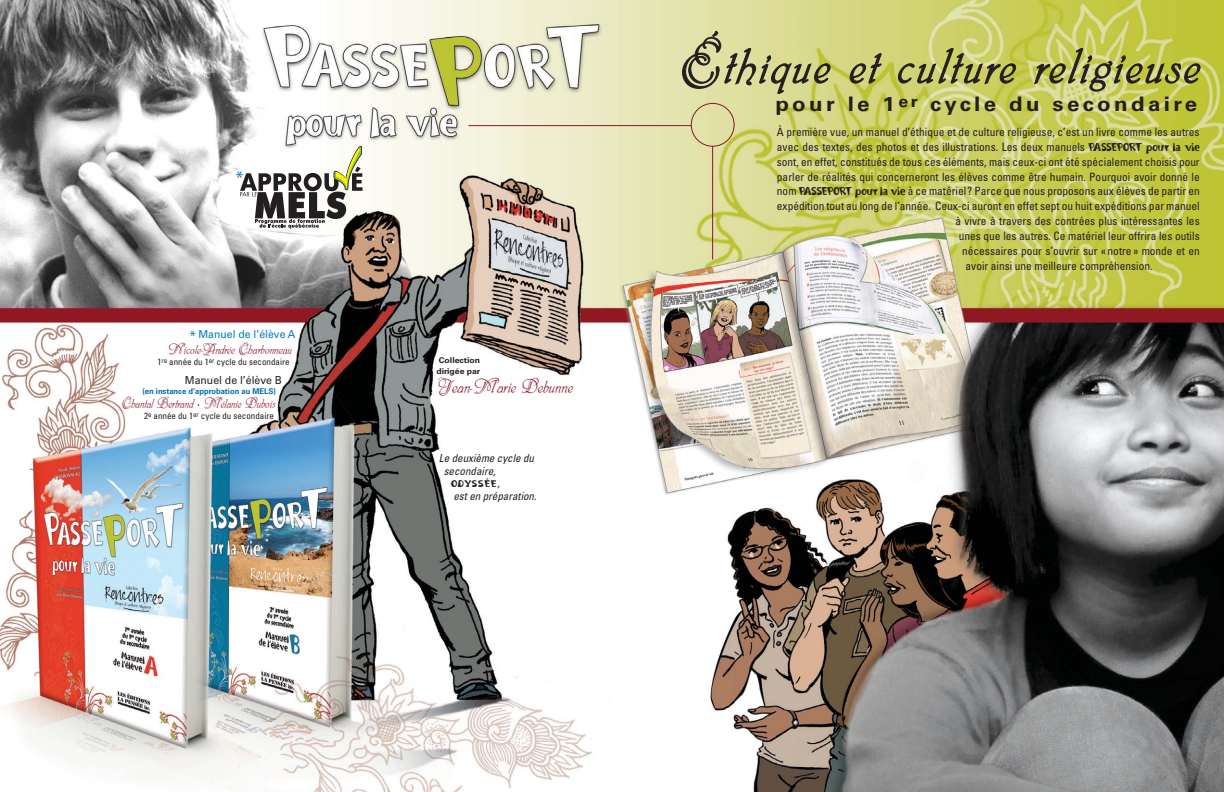
<style>
.page{position:relative;width:1224px;height:792px;background:#fff}
.page>*{position:absolute;margin:0;border:0;box-sizing:border-box;transform-origin:0 0}
.t1{font:700 20px "Univers";letter-spacing:.15em;color:#231f20;scale:1.11 1}
.t2{font:19px "Phyllis Initials D";color:#8b172c;scale:.95 1}
.t3{font:18.3px "Myriad";color:#007cc3}
.t4{font:14.6px "Myriad";color:#007cc3}
.t5{font:14px "Phyllis Initials D";color:#8b172c;scale:.91 1}
.t6{font:14px "Phyllis Initials D";color:#8b172c;scale:.95 1}
.t7{font:condensed 11.5px "Univers";color:#231f20}
.t8{font:italic condensed 11px/12.5px "Univers";color:#231f20}
.t9{font:11px "Univers";color:#007cc3;scale:.95 1}
.t10{font:11px "Univers";color:#231f20;scale:.95 1}
.t11{font:11px "Burweed ICG";letter-spacing:.04em;color:#231f20;scale:1.21 1}
.t12{font:condensed 9px "Univers";color:#231f20}
.t13{font:700 8px "Univers";color:#006dad;scale:.95 1}
.t14{font:700 8px/11px "Univers";color:#231f20;text-align:center;scale:1.08 1}
.s1{font-size:6px}
.s2{font-family:"Univers";font-style:italic;font-stretch:condensed}
.s3{font-family:"Burweed ICG";font-stretch:normal;font-size:13px}
</style>
<div class="page">
<img style="left:0;top:0;width:612px;height:792px">
<hr style="left:469px;top:125px;width:143px;height:1px;background:#8b172c">
<svg style="left:240px;top:144px;width:123px;height:85px"></svg>
<img style="left:612px;top:0;width:612px;height:792px">
<svg style="left:682px;top:30px;width:149px;height:65px;background:#bcbc83"></svg>
<svg style="left:849px;top:53px;width:33px;height:31px"></svg>
<svg style="left:897px;top:47px;width:120px;height:38px;background:#a9ab5d"></svg>
<svg style="left:1033px;top:47px;width:168px;height:45px;background:#aaad56"></svg>
<hr style="left:612px;top:125px;width:79px;height:1px;background:#8b172c">
<div style="left:691px;top:103px;width:44px;height:44px;border:1px solid #8b172c;border-radius:50%"></div>
<hr style="left:712px;top:146px;width:1px;height:113px;background:#8b172c">
<h3 class="t3" style="left:236px;top:171px;width:9px">*</h3>
<p class="t9" style="left:198px;top:330px;width:104px">Manuel de l’élève A</p>
<p class="t6" style="left:168px;top:341px;width:132px">Nicole-Andrée Charbonneau</p>
<p class="t12" style="left:157px;top:359px;width:134px">1<sup>re</sup> année du 1<sup>er</sup> cycle du secondaire</p>
<p class="t10" style="left:185px;top:376px;width:104px">Manuel de l’élève B</p>
<p class="t5" style="left:122px;top:395px;width:170px">Chantal Bertrand <span class="s1">•</span> Mélanie Dubois</p>
<p class="t12" style="left:144px;top:412px;width:131px">2<sup>e</sup> année du 1<sup>er</sup> cycle du secondaire</p>
<p class="t4" style="left:190px;top:330px;width:8px">*</p>
<p class="t13" style="left:142px;top:388px;width:142px">(en instance d’approbation au MELS)</p>
<p class="t14" style="left:436px;top:355px;width:42px">Collection dirigée par</p>
<h2 class="t2" style="left:436px;top:375px;width:145px">Jean-Marie Debunne</h2>
<p class="t8" style="left:444px;top:453px;width:92px;text-indent:-5px">Le deuxième cycle du secondaire,</p>
<p class="t11" style="left:451px;top:480px;width:42px">ODYSSÉE<span class="s2">,</span></p>
<p class="t8" style="left:453px;top:490px;width:85px">est en préparation.</p>
<h1 class="t1" style="left:775px;top:96px;width:382px">pour le 1<sup>er</sup> cycle du secondaire</h1>
<p class="t7" style="left:777px;top:128px;width:424px">À première vue, un manuel d’éthique et de culture religieuse, c’est un livre comme les autres</p>
<p class="t7" style="left:777px;top:142px;width:424px">avec des textes, des photos et des illustrations. Les deux manuels <span class="s3">PASSEPORT pour la vie</span></p>
<p class="t7" style="left:777px;top:157px;width:424px">sont, en effet, constitués de tous ces éléments, mais ceux-ci ont été spécialement choisis pour</p>
<p class="t7" style="left:777px;top:172px;width:424px">parler de réalités qui concerneront les élèves comme être humain. Pourquoi avoir donné le</p>
<p class="t7" style="left:777px;top:187px;width:424px">nom <span class="s3">PASSEPORT pour la vie</span> à ce matériel? Parce que nous proposons aux élèves de partir en</p>
<p class="t7" style="left:777px;top:202px;width:424px">expédition tout au long de l’année. Ceux-ci auront en effet sept ou huit expéditions par manuel</p>
<p class="t7" style="left:955px;top:217px;width:246px">à vivre à travers des contrées plus intéressantes les</p>
<p class="t7" style="left:959px;top:232px;width:242px">unes que les autres. Ce matériel leur offrira les outils</p>
<p class="t7" style="left:962px;top:247px;width:239px">nécessaires pour s’ouvrir sur « notre » monde et en</p>
<p class="t7" style="left:966px;top:262px;width:189px">avoir ainsi une meilleure compréhension.</p>
</div>
